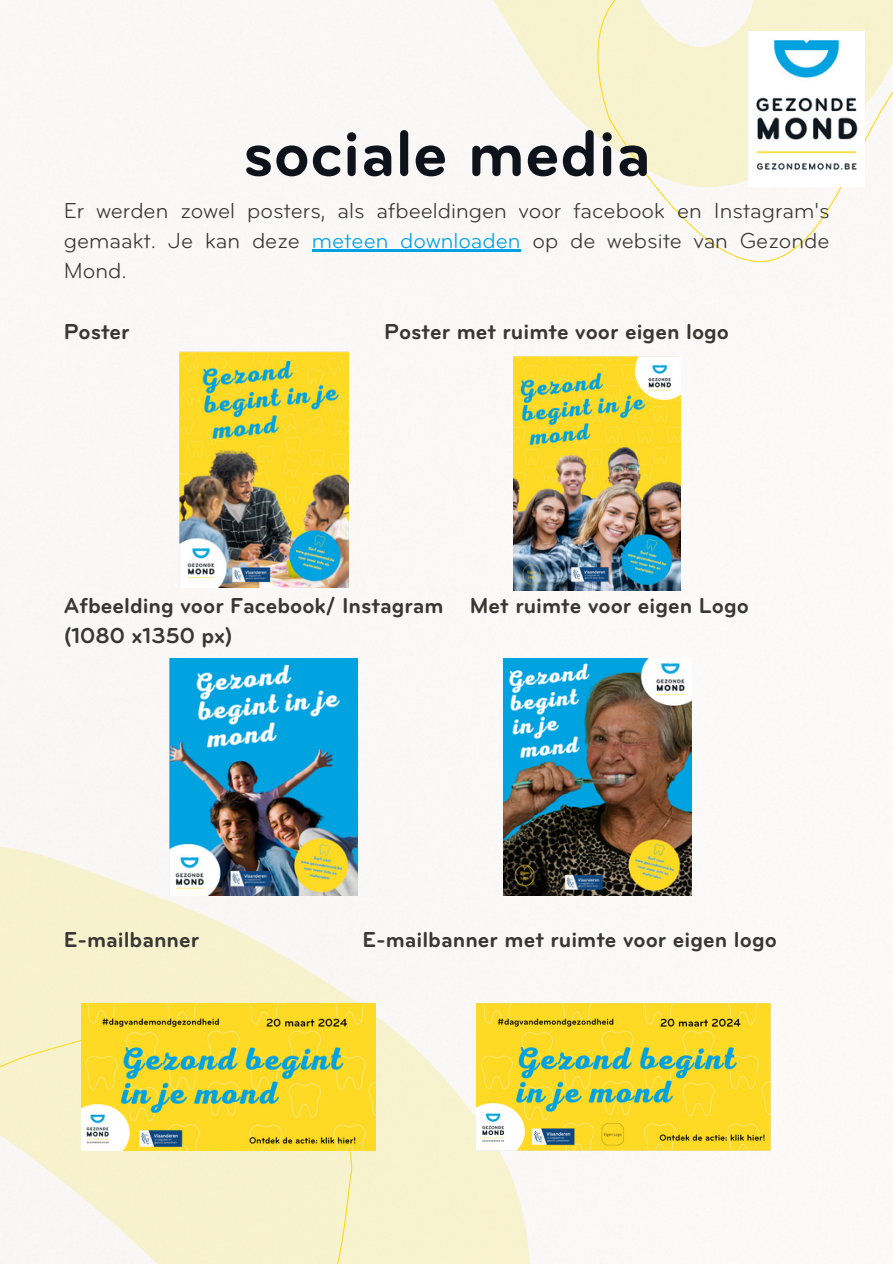
<style>
.page{position:relative;width:893px;height:1264px;background:#fff}
.page>*{position:absolute;margin:0;border:0;box-sizing:border-box;transform-origin:0 0}
.t1{font:700 67.5px "Bryant Pro";color:#0e121a}
.t2{font:700 22.5px "Bryant Pro";color:#393633}
.t3{font:22.5px/30.3px "Bryant Pro";color:#393633;text-align:justify}
.s1{color:#00a2e4}
</style>
<div class="page">
<svg style="left:470px;top:0;width:126px;height:239px;fill:#f9f8f6"></svg>
<svg style="left:596px;top:0;width:296px;height:263px;fill:#f9f7f5"></svg>
<svg style="left:0;top:703px;width:651px;height:560px;fill:#f9f8f6"></svg>
<hr style="left:312px;top:249px;width:208px;height:2px;background:#00a2e4">
<svg style="left:0;top:966px;width:375px;height:297px;fill:#f7f2ce"></svg>
<img style="left:170px;top:658px;width:187px;height:237px">
<img style="left:180px;top:351px;width:168px;height:237px">
<img style="left:81px;top:1003px;width:295px;height:147px">
<img style="left:477px;top:1003px;width:293px;height:147px">
<img style="left:513px;top:356px;width:167px;height:234px">
<img style="left:748px;top:31px;width:116px;height:155px">
<img style="left:503px;top:658px;width:188px;height:237px">
<p class="t1" style="left:242px;top:125px;width:410px">sociale media</p>
<p class="t3" style="left:64px;top:197px;width:767px">Er werden zowel posters, als afbeeldingen voor facebook en Instagram's gemaakt. Je kan deze <span class="s1">meteen downloaden</span> op de website van Gezonde Mond.</p>
<p class="t2" style="left:64px;top:322px;width:67px">Poster</p>
<p class="t2" style="left:384px;top:322px;width:346px">Poster met ruimte voor eigen logo</p>
<p class="t2" style="left:64px;top:596px;width:686px">Afbeelding voor Facebook/ Instagram Met ruimte voor eigen Logo</p>
<p class="t2" style="left:64px;top:626px;width:170px">(1080 x1350 px)</p>
<p class="t2" style="left:64px;top:930px;width:137px">E-mailbanner</p>
<p class="t2" style="left:362px;top:930px;width:416px">E-mailbanner met ruimte voor eigen logo</p>
</div>
